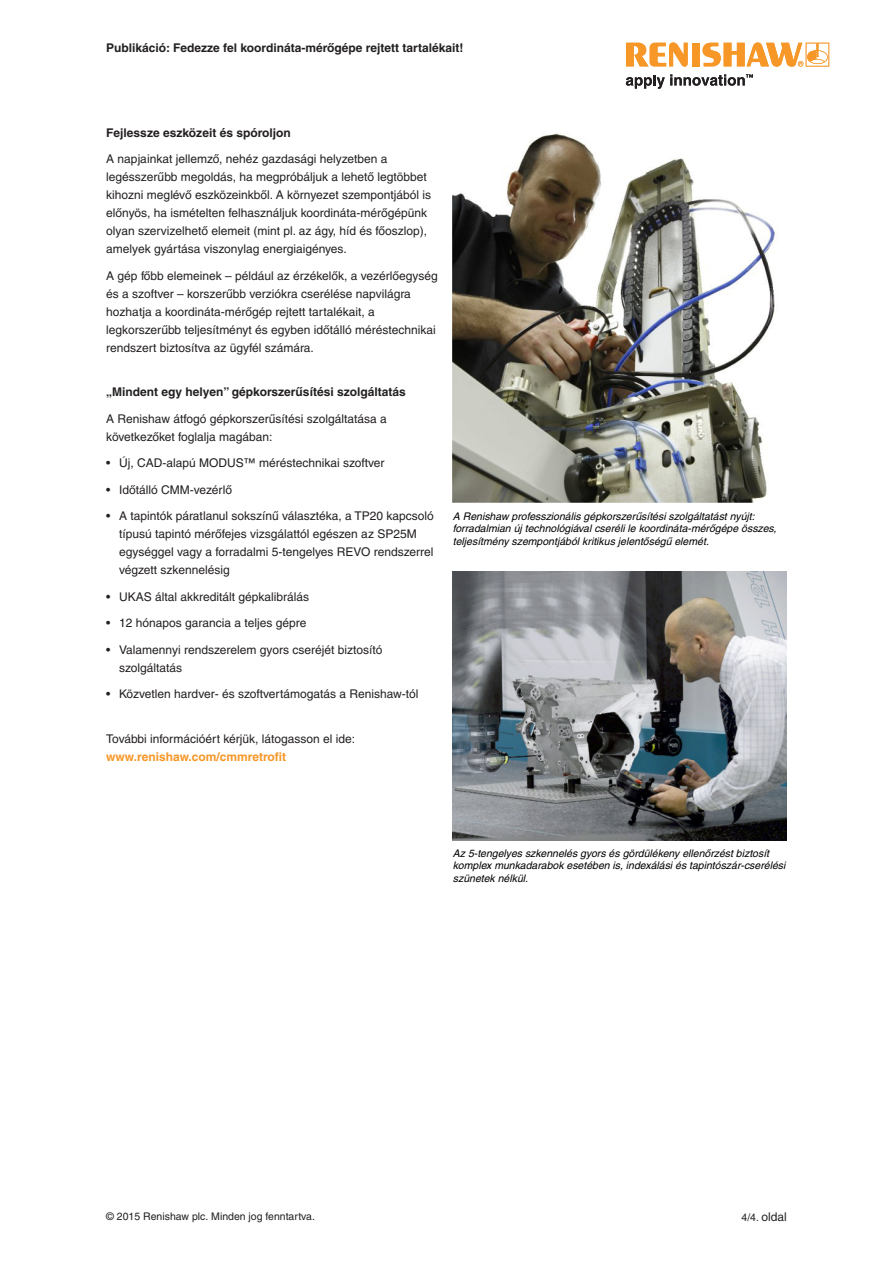
<style>
.page{position:relative;width:893px;height:1263px;background:#fff}
.page>*{position:absolute;margin:0;border:0;box-sizing:border-box;transform-origin:0 0}
.Body_Text_8pt_medium{font:12px/18px "Helvetica CE";color:#231f20}
.main_body_heading_8p{font:700 12px "Helvetica CE";color:#231f20}
.t1{font:12px "Helvetica";color:#231f20}
.Caption_7pt_oblique{font:italic 10.5px/12.6px "Helvetica CE";color:#000}
.t2{font:10.5px "Helvetica CE";color:#231f20}
.s1{font-weight:700;color:#f79727}
.s2{font-family:"Helvetica"}
.s3{font-size:10.5px}
</style>
<div class="page">
<img style="left:453px;top:133px;width:324px;height:370px">
<img style="left:453px;top:571px;width:334px;height:269px">
<svg style="left:626px;top:43px;width:62px;height:24px"></svg>
<div style="left:692px;top:43px;width:8px;height:23px;background:#f79727"></div>
<svg style="left:703px;top:43px;width:126px;height:24px"></svg>
<svg style="left:626px;top:74px;width:127px;height:15px"></svg>
<p class="main_body_heading_8p" style="left:106px;top:41px;width:359px">Publikáció: Fedezze fel koordináta-mérőgépe rejtett tartalékait!</p>
<p class="main_body_heading_8p" style="left:106px;top:126px;width:186px">Fejlessze eszközeit és spóroljon</p>
<p class="Body_Text_8pt_medium" style="left:106px;top:150px;width:326px">A napjainkat jellemző, nehéz gazdasági helyzetben a legésszerűbb megoldás, ha megpróbáljuk a lehető legtöbbet kihozni meglévő eszközeinkből. A környezet szempontjából is előnyös, ha ismételten felhasználjuk koordináta-mérőgépünk olyan szervizelhető elemeit (mint pl. az ágy, híd és főoszlop), amelyek gyártása viszonylag energiaigényes.</p>
<p class="Body_Text_8pt_medium" style="left:106px;top:267px;width:333px">A gép főbb elemeinek – például az érzékelők, a vezérlőegység és a szoftver – korszerűbb verziókra cserélése napvilágra hozhatja a koordináta-mérőgép rejtett tartalékait, a legkorszerűbb teljesítményt és egyben időtálló méréstechnikai rendszert biztosítva az ügyfél számára.</p>
<p class="main_body_heading_8p" style="left:106px;top:385px;width:301px">„Mindent egy helyen” gépkorszerűsítési szolgáltatás</p>
<p class="Body_Text_8pt_medium" style="left:106px;top:410px;width:282px">A Renishaw átfogó gépkorszerűsítési szolgáltatása a következőket foglalja magában:</p>
<p class="Body_Text_8pt_medium" style="left:106px;top:454px;width:280px">• Új, CAD-alapú MODUS™ méréstechnikai szoftver</p>
<p class="Body_Text_8pt_medium" style="left:106px;top:481px;width:127px">• Időtálló CMM-vezérlő</p>
<p class="Body_Text_8pt_medium" style="left:119px;top:507px;width:316px;text-indent:-13px">• A tapintók páratlanul sokszínű választéka, a TP20 kapcsoló típusú tapintó mérőfejes vizsgálattól egészen az SP25M egységgel vagy a forradalmi 5-tengelyes REVO rendszerrel végzett szkennelésig</p>
<p class="Body_Text_8pt_medium" style="left:106px;top:588px;width:204px">• UKAS által akkreditált gépkalibrálás</p>
<p class="Body_Text_8pt_medium" style="left:106px;top:614px;width:202px">• 12 hónapos garancia a teljes gépre</p>
<p class="Body_Text_8pt_medium" style="left:119px;top:641px;width:265px;text-indent:-13px">• Valamennyi rendszerelem gyors cseréjét biztosító szolgáltatás</p>
<p class="Body_Text_8pt_medium" style="left:106px;top:685px;width:314px">• Közvetlen hardver- és szoftvertámogatás a Renishaw-tól</p>
<p class="Body_Text_8pt_medium" style="left:106px;top:730px;width:250px">További információért kérjük, látogasson el ide: <span class="s1">www.renishaw.com/cmmretrofit</span></p>
<p class="Caption_7pt_oblique" style="left:453px;top:510px;width:325px">A Renishaw professzionális gépkorszerűsítési szolgáltatást nyújt: forradalmian új technológiával cseréli le koordináta-mérőgépe összes, teljesítmény szempontjából kritikus jelentőségű elemét.</p>
<p class="Caption_7pt_oblique" style="left:453px;top:847px;width:334px">Az 5-tengelyes szkennelés gyors és gördülékeny ellenőrzést biztosít komplex munkadarabok esetében is, indexálási és tapintószár-cserélési szünetek nélkül.</p>
<p class="t2" style="left:106px;top:1210px;width:210px"><span class="s2">© 2015 Renishaw plc.</span> Minden jog fenntartva.</p>
<p class="t1" style="left:741px;top:1210px;width:47px"><span class="s3">4/4.</span> oldal</p>
</div>
